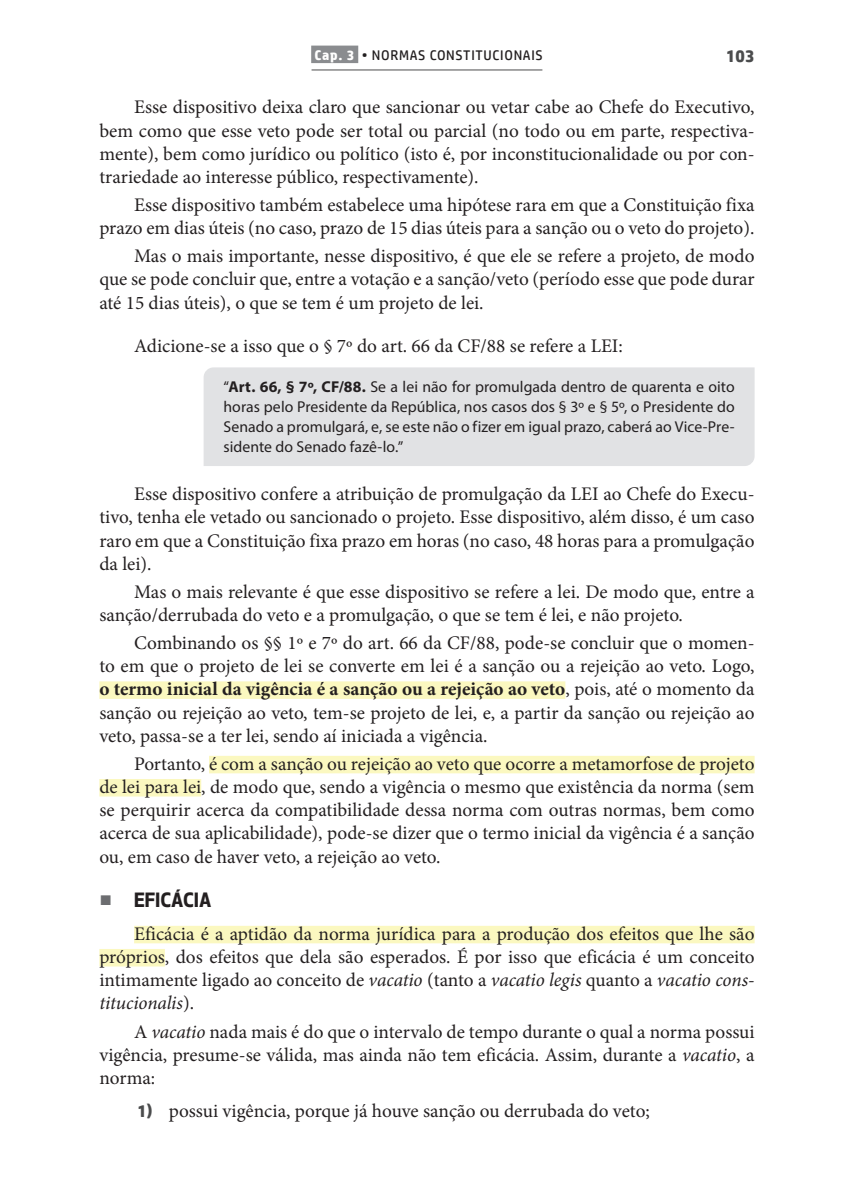
<style>
.page{position:relative;width:843px;height:1190px;background:#fff}
.page>*{position:absolute;margin:0;border:0;box-sizing:border-box;transform-origin:0 0}
.t1{font:19.25px/23.1px "Minion Pro";color:#231f20;text-align:justify}
.t2{font:700 19.25px "Apex New";color:#231f20}
.t3{font:700 17.5px "HP Simplified";color:#4b4c4d}
.t4{font:15.75px/20.1px "Myriad Pro";letter-spacing:.005em;color:#231f20;text-align:justify}
.t5{font:14px "HP Simplified";letter-spacing:.05em;color:#231f20}
.s1{font-weight:700;color:#fff}
.s2{font-weight:700}
.s3{color:#6c6d70}
.s4{font-style:italic}
.s5{font-family:"HP Simplified";font-weight:700;font-size:17.5px;color:#4b4c4d}
</style>
<div class="page">
<hr style="left:311px;top:69px;width:231px;height:1px;background:#4b4c4d">
<div style="left:311px;top:46px;width:47px;height:17px;background:#8a8c8f"></div>
<div style="left:203px;top:367px;width:551px;height:99px;background:#e1e2e4"></div>
<div style="left:99px;top:681px;width:466px;height:18px;background:#fbf8c0"></div>
<div style="left:209px;top:755px;width:545px;height:18px;background:#fbf8c0"></div>
<div style="left:99px;top:779px;width:102px;height:17px;background:#fbf8c0"></div>
<div style="left:134px;top:925px;width:620px;height:18px;background:#fbf8c0"></div>
<div style="left:99px;top:948px;width:66px;height:18px;background:#fbf8c0"></div>
<p class="t5" style="left:314px;top:47px;width:230px"><span class="s1">Cap. 3</span> • NORMAS CONSTITUCIONAIS</p>
<p class="t3" style="left:726px;top:46px;width:30px">103</p>
<p class="t1" style="left:99px;top:96px;width:656px;text-indent:35px">Esse dispositivo deixa claro que sancionar ou vetar cabe ao Chefe do Executivo, bem como que esse veto pode ser total ou parcial (no todo ou em parte, respectiva&shy;mente), bem como jurídico ou político (isto é, por inconstitucionalidade ou por con&shy;trariedade ao interesse público, respectivamente).</p>
<p class="t1" style="left:99px;top:193px;width:656px;text-align:right">Esse dispositivo também estabelece uma hipótese rara em que a Constituição fixa prazo em dias úteis (no caso, prazo de 15 dias úteis para a sanção ou o veto do projeto).</p>
<p class="t1" style="left:99px;top:245px;width:656px;text-indent:35px">Mas o mais importante, nesse dispositivo, é que ele se refere a projeto, de modo que se pode concluir que, entre a votação e a sanção/veto (período esse que pode durar até 15 dias úteis), o que se tem é um projeto de lei.</p>
<p class="t1" style="left:134px;top:334px;width:490px">Adicione-se a isso que o § 7º do art. 66 da CF/88 se refere a LEI:</p>
<p class="t4" style="left:223px;top:376px;width:512px">“<span class="s2">Art. 66, § 7º, CF/88.</span> Se a lei não for promulgada dentro de quarenta e oito horas pelo Presidente da República, nos casos dos § 3º e § 5º, o Presidente do Senado a promulgará, e, se este não o fizer em igual prazo, caberá ao Vice-Pre&shy;sidente do Senado fazê-lo.”</p>
<p class="t1" style="left:99px;top:482px;width:656px;text-indent:35px">Esse dispositivo confere a atribuição de promulgação da LEI ao Chefe do Execu&shy;tivo, tenha ele vetado ou sancionado o projeto. Esse dispositivo, além disso, é um caso raro em que a Constituição fixa prazo em horas (no caso, 48 horas para a promulgação da lei).</p>
<p class="t1" style="left:99px;top:580px;width:656px;text-indent:35px">Mas o mais relevante é que esse dispositivo se refere a lei. De modo que, entre a sanção/derrubada do veto e a promulgação, o que se tem é lei, e não projeto.</p>
<p class="t1" style="left:99px;top:631px;width:656px;text-indent:35px">Combinando os §§ 1º e 7º do art. 66 da CF/88, pode-se concluir que o momen&shy;to em que o projeto de lei se converte em lei é a sanção ou a rejeição ao veto. Logo, <span class="s2">o termo inicial da vigência é a sanção ou a rejeição ao veto</span>, pois, até o momento da sanção ou rejeição ao veto, tem-se projeto de lei, e, a partir da sanção ou rejeição ao veto, passa-se a ter lei, sendo aí iniciada a vigência.</p>
<p class="t1" style="left:99px;top:752px;width:656px;text-indent:35px">Portanto, é com a sanção ou rejeição ao veto que ocorre a metamorfose de projeto de lei para lei, de modo que, sendo a vigência o mesmo que existência da norma (sem se perquirir acerca da compatibilidade dessa norma com outras normas, bem como acerca de sua aplicabilidade), pode-se dizer que o termo inicial da vigência é a sanção ou, em caso de haver veto, a rejeição ao veto.</p>
<p class="t2" style="left:99px;top:885px;width:114px"><span class="s3">▪</span> EFICÁCIA</p>
<p class="t1" style="left:99px;top:922px;width:656px;text-indent:35px">Eficácia é a aptidão da norma jurídica para a produção dos efeitos que lhe são próprios, dos efeitos que dela são esperados. É por isso que eficácia é um conceito intimamente ligado ao conceito de <span class="s4">vacatio</span> (tanto a <span class="s4">vacatio legis</span> quanto a <span class="s4">vacatio cons&shy;titucionalis</span>).</p>
<p class="t1" style="left:99px;top:1019px;width:656px;text-indent:35px">A <span class="s4">vacatio</span> nada mais é do que o intervalo de tempo durante o qual a norma possui vigência, presume-se válida, mas ainda não tem eficácia. Assim, durante a <span class="s4">vacatio</span>, a norma:</p>
<p class="t1" style="left:137px;top:1099px;width:514px"><span class="s5">1)</span> possui vigência, porque já houve sanção ou derrubada do veto;</p>
</div>
